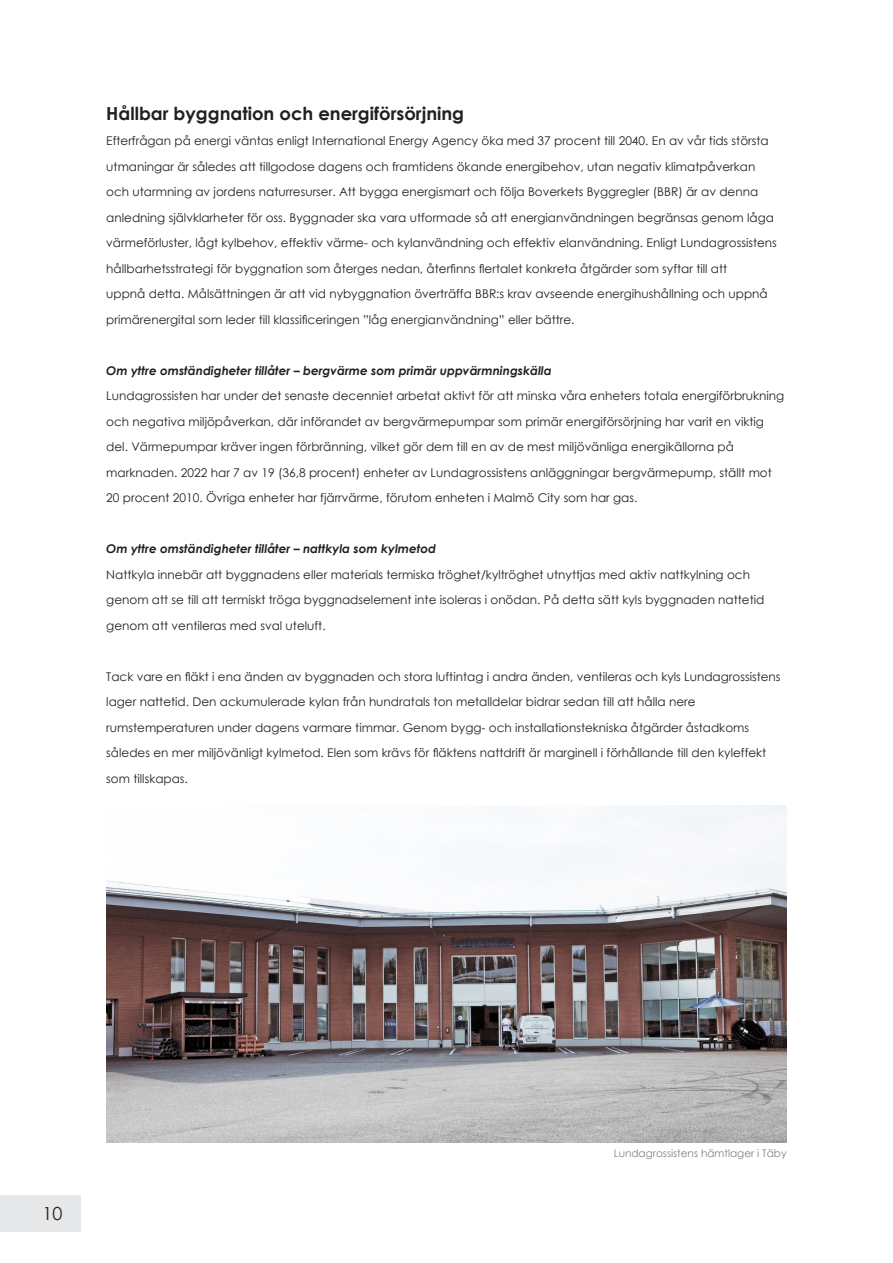
<style>
.page{position:relative;width:893px;height:1263px;background:#fff}
.page>*{position:absolute;margin:0;border:0;box-sizing:border-box;transform-origin:0 0}
.t1{font:700 18px "Century Gothic";color:#231f20}
.t2{font:18px "Century Gothic";color:#231f20}
.t3{font:12px/25.5px "Century Gothic";color:#231f20}
.t4{font:italic 700 12px "Century Gothic";color:#231f20}
.t5{font:10.5px "Century Gothic";color:#808285}
</style>
<div class="page">
<div style="left:0;top:1195px;width:80px;height:37px;background:#e6e7e9"></div>
<img style="left:106px;top:805px;width:681px;height:338px">
<p class="t1" style="left:106px;top:100px;width:359px">Hållbar byggnation och energiförsörjning</p>
<p class="t3" style="left:106px;top:128px;width:672px">Efterfrågan på energi väntas enligt International Energy Agency öka med 37 procent till 2040. En av vår tids största utmaningar är således att tillgodose dagens och framtidens ökande energibehov, utan negativ klimatpåverkan och utarmning av jordens naturresurser. Att bygga energismart och följa Boverkets Byggregler (BBR) är av denna anledning självklarheter för oss. Byggnader ska vara utformade så att energianvändningen begränsas genom låga värmeförluster, lågt kylbehov, effektiv värme- och kylanvändning och effektiv elanvändning. Enligt Lundagrossistens hållbarhetsstrategi för byggnation som återges nedan, återfinns flertalet konkreta åtgärder som syftar till att<br>uppnå detta. Målsättningen är att vid nybyggnation överträffa BBR:s krav avseende energihushållning och uppnå primärenergital som leder till klassificeringen ”låg energianvändning” eller bättre.</p>
<p class="t4" style="left:106px;top:361px;width:447px">Om yttre omständigheter tillåter – bergvärme som primär uppvärmningskälla</p>
<p class="t3" style="left:106px;top:383px;width:679px">Lundagrossisten har under det senaste decenniet arbetat aktivt för att minska våra enheters totala energiförbrukning och negativa miljöpåverkan, där införandet av bergvärmepumpar som primär energiförsörjning har varit en viktig del. Värmepumpar kräver ingen förbränning, vilket gör dem till en av de mest miljövänliga energikällorna på marknaden. 2022 har 7 av 19 (36,8 procent) enheter av Lundagrossistens anläggningar bergvärmepump, ställt mot 20 procent 2010. Övriga enheter har fjärrvärme, förutom enheten i Malmö City som har gas.</p>
<p class="t4" style="left:106px;top:540px;width:331px">Om yttre omständigheter tillåter – nattkyla som kylmetod</p>
<p class="t3" style="left:106px;top:562px;width:660px">Nattkyla innebär att byggnadens eller materials termiska tröghet/kyltröghet utnyttjas med aktiv nattkylning och genom att se till att termiskt tröga byggnadselement inte isoleras i onödan. På detta sätt kyls byggnaden nattetid genom att ventileras med sval uteluft.</p>
<p class="t3" style="left:106px;top:664px;width:676px">Tack vare en fläkt i ena änden av byggnaden och stora luftintag i andra änden, ventileras och kyls Lundagrossistens lager nattetid. Den ackumulerade kylan från hundratals ton metalldelar bidrar sedan till att hålla nere rumstemperaturen under dagens varmare timmar. Genom bygg- och installationstekniska åtgärder åstadkoms således en mer miljövänligt kylmetod. Elen som krävs för fläktens nattdrift är marginell i förhållande till den kyleffekt som tillskapas.</p>
<h1 class="t2" style="left:43px;top:1201px;width:21px">10</h1>
<p class="t5" style="left:614px;top:1145px;width:174px">Lundagrossistens hämtlager i Täby</p>
</div>
